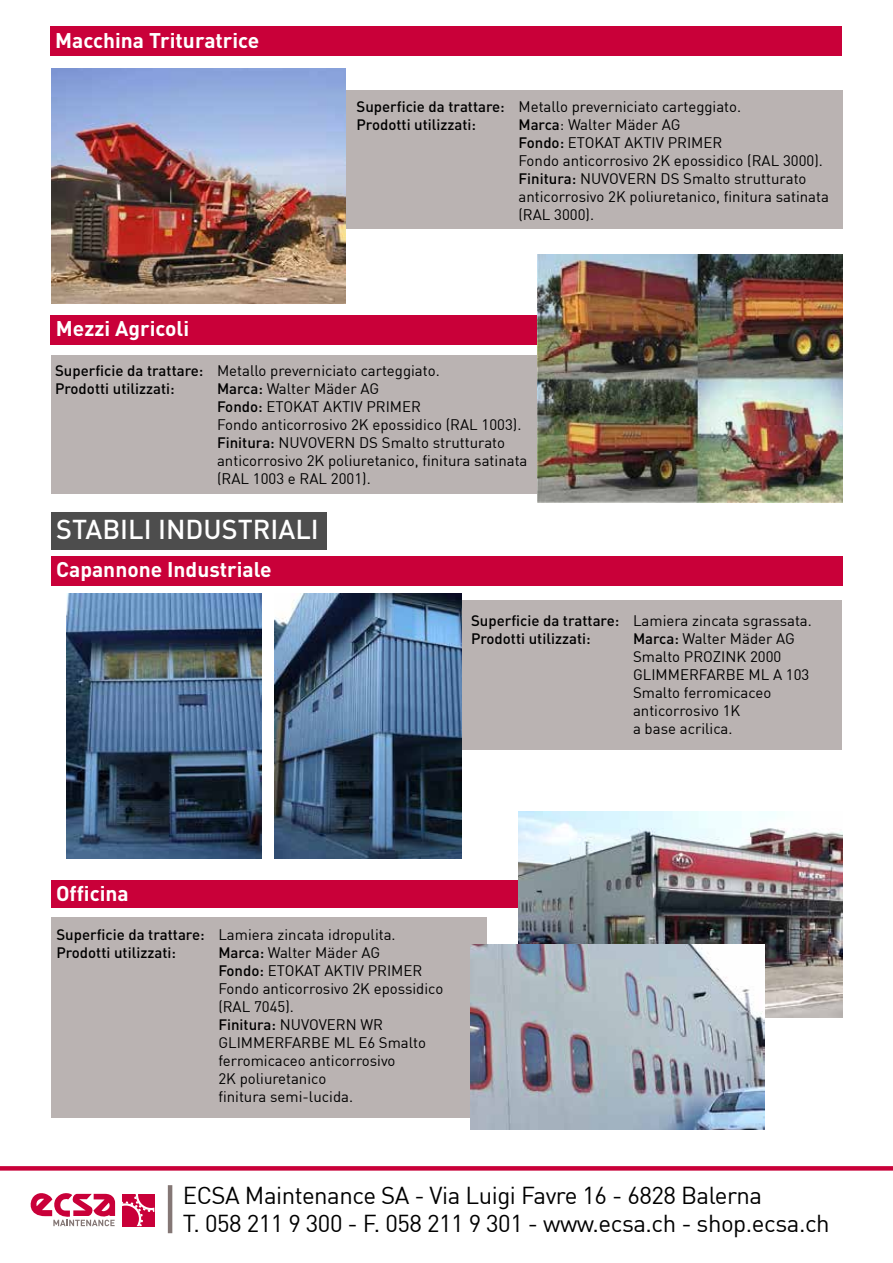
<style>
.page{position:relative;width:893px;height:1263px;background:#fff}
.page>*{position:absolute;margin:0;border:0;box-sizing:border-box;transform-origin:0 0}
.t1{font:500 27px "DIN";color:#fff}
.t2{font:24px/28.5px "DIN";letter-spacing:-.02em;color:#000}
.t3{font:700 21px "DIN";color:#fff}
.t4{font:15px/18px "DIN";color:#000}
.t5{font:500 15px/18px "DIN";color:#000}
.s1{font-weight:400}
.s2{font-weight:500}
</style>
<div class="page">
<svg style="left:0;top:1166px;width:893px;height:4px;background:#ca083f"></svg>
<svg style="left:30px;top:1193px;width:85px;height:33px"></svg>
<svg style="left:122px;top:1194px;width:32px;height:32px"></svg>
<hr style="left:168px;top:1185px;width:4px;height:48px;background:#847775">
<div style="left:50px;top:26px;width:791px;height:29px;background:#c90039"></div>
<div style="left:51px;top:90px;width:791px;height:138px;background:#bab3b2"></div>
<div style="left:51px;top:315px;width:791px;height:30px;background:#c90039"></div>
<div style="left:51px;top:356px;width:631px;height:138px;background:#bab3b2"></div>
<div style="left:51px;top:512px;width:276px;height:37px;background:#4d4d4d"></div>
<div style="left:51px;top:557px;width:791px;height:29px;background:#c90039"></div>
<div style="left:460px;top:600px;width:381px;height:150px;background:#bab3b2"></div>
<div style="left:51px;top:880px;width:781px;height:28px;background:#c90039"></div>
<div style="left:51px;top:917px;width:435px;height:200px;background:#bab3b2"></div>
<img style="left:67px;top:593px;width:195px;height:265px">
<img style="left:274px;top:593px;width:187px;height:265px">
<img style="left:519px;top:812px;width:323px;height:205px">
<img style="left:471px;top:944px;width:293px;height:186px">
<img style="left:51px;top:68px;width:294px;height:236px">
<img style="left:537px;top:255px;width:305px;height:247px">
<h3 class="t3" style="left:55px;top:27px;width:206px">Macchina Trituratrice</h3>
<h3 class="t3" style="left:56px;top:315px;width:135px">Mezzi Agricoli</h3>
<p class="t5" style="left:356px;top:97px;width:386px">Superficie da trattare: <span class="s1">Metallo preverniciato carteggiato.<br></span>Prodotti utilizzati:</p>
<p class="t4" style="left:518px;top:115px;width:312px"><span class="s2">Marca</span>: Walter Mäder AG<br><span class="s2">Fondo:</span> ETOKAT AKTIV PRIMER<br>Fondo anticorrosivo 2K epossidico (RAL 3000).<br><span class="s2">Finitura:</span> NUVOVERN DS Smalto strutturato anticorrosivo 2K poliuretanico, finitura satinata (RAL 3000).</p>
<p class="t5" style="left:55px;top:361px;width:386px">Superficie da trattare: <span class="s1">Metallo preverniciato carteggiato.<br></span>Prodotti utilizzati:</p>
<p class="t4" style="left:217px;top:379px;width:312px"><span class="s2">Marca:</span> Walter Mäder AG<br><span class="s2">Fondo:</span> ETOKAT AKTIV PRIMER<br>Fondo anticorrosivo 2K epossidico (RAL 1003).<br><span class="s2">Finitura:</span> NUVOVERN DS Smalto strutturato anticorrosivo 2K poliuretanico, finitura satinata (RAL 1003 e RAL 2001).</p>
<h1 class="t1" style="left:56px;top:512px;width:264px">STABILI INDUSTRIALI</h1>
<h3 class="t3" style="left:56px;top:556px;width:217px">Capannone Industriale</h3>
<p class="t5" style="left:471px;top:611px;width:342px">Superficie da trattare: <span class="s1">Lamiera zincata sgrassata.<br></span>Prodotti utilizzati:</p>
<p class="t4" style="left:633px;top:629px;width:178px"><span class="s2">Marca:</span> Walter Mäder AG<br>Smalto PROZINK 2000<br>GLIMMERFARBE ML A 103<br>Smalto ferromicaceo anticorrosivo 1K<br>a base acrilica.</p>
<h3 class="t3" style="left:56px;top:879px;width:74px">Officina</h3>
<p class="t5" style="left:56px;top:925px;width:341px">Superficie da trattare: <span class="s1">Lamiera zincata idropulita.<br></span>Prodotti utilizzati:</p>
<p class="t4" style="left:218px;top:944px;width:226px"><span class="s2">Marca:</span> Walter Mäder AG<br><span class="s2">Fondo:</span> ETOKAT AKTIV PRIMER<br>Fondo anticorrosivo 2K epossidico (RAL 7045).<br><span class="s2">Finitura:</span> NUVOVERN WR<br>GLIMMERFARBE ML E6 Smalto ferromicaceo anticorrosivo<br>2K poliuretanico<br>finitura semi-lucida.</p>
<h2 class="t2" style="left:183px;top:1180px;width:648px">ECSA Maintenance SA - Via Luigi Favre 16 - 6828 Balerna<br>T. 058 211 9 300 - F. 058 211 9 301 - www.ecsa.ch - shop.ecsa.ch</h2>
</div>
